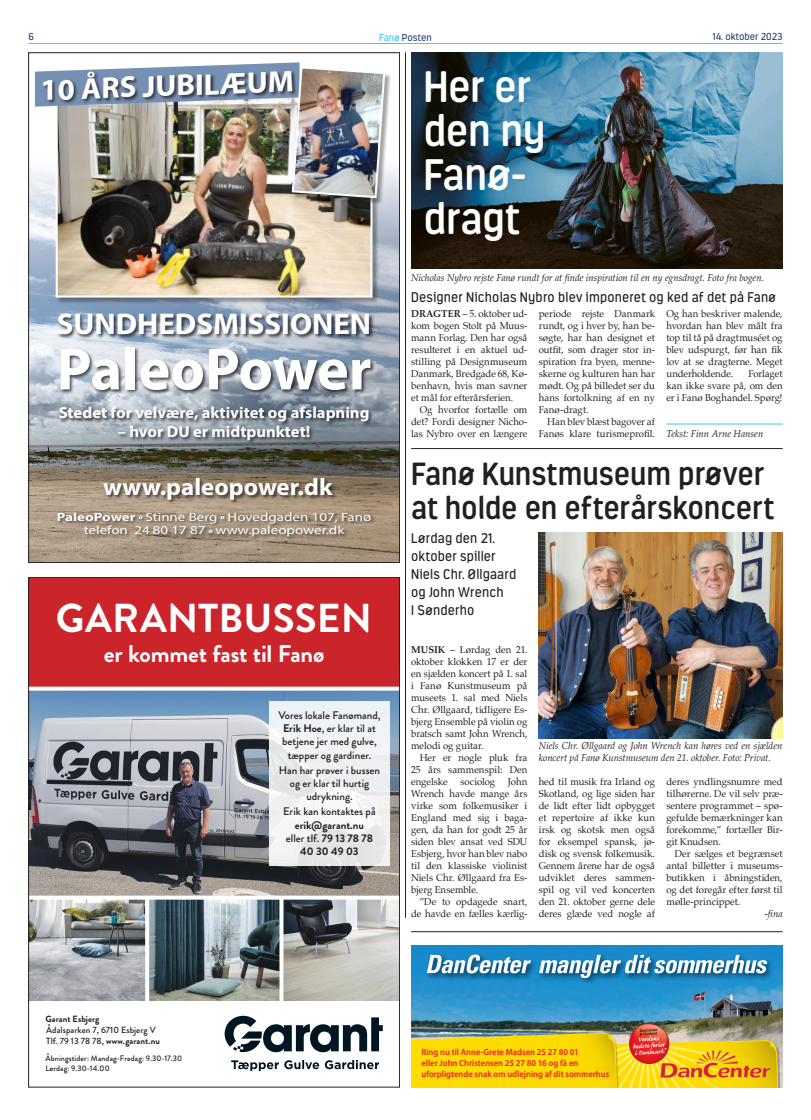
<style>
.page{position:relative;width:811px;height:1120px;background:#fff}
.page>*{position:absolute;margin:0;border:0;box-sizing:border-box;transform-origin:0 0}
.t1{font:700 60px "Myriad Pro";color:#fff}
.Overskriftsstof{font:600 44px/44px "Estandar Rounded";letter-spacing:-.01em;color:#fff;scale:.96 1}
.t2{font:700 40.4px "Brandon Grotesque";letter-spacing:.005em;color:#fff}
.Overskriftsstof-2{font:600 32px/34.1px "Estandar Rounded";letter-spacing:-.005em;color:#231f20;scale:.96 1}
.t3{font:700 30px "Myriad Pro";color:#fff}
.t4{font:700 24.2px "Brandon Grotesque";letter-spacing:-.01em;color:#fff}
.t5{font:700 24px "Myriad Pro";color:#fff;scale:1.04 1}
.t6{font:700 16px "Myriad Pro";color:#fff;scale:1.04 1}
.Underrubrik{font:14px/18px "Estandar Rounded";letter-spacing:.01em;color:#231f20;scale:.96 1}
.t7{font:12px/13.8px "Myriad Pro";color:#fff;text-align:center;scale:1.25 1}
.t8{font:500 11px/13.2px "Brandon Grotesque";color:#231f20;text-align:center}
.t9{font:700 11px/13.2px "Brandon Grotesque";color:#231f20;text-align:center}
.Brødtekst{font:10px/12px "Palatino";letter-spacing:-.005em;color:#231f20;text-align:justify;scale:.96 1}
.Afsnit_efter_fane{font:10px/12px "Palatino";color:#231f20;text-align:justify;scale:.96 1}
.Billedtekst{font:italic 10px/12px "Palatino";letter-spacing:-.005em;color:#231f20;scale:.96 1}
.t10{font:10px "Estandar Rounded";color:#284271}
.Byline{font:italic 10px "Palatino";color:#231f20;scale:.96 1}
.t11{font:600 9px/11px "Myriad Pro";color:#ee1d23;scale:.95 1}
.t12{font:500 9px/11px "Brandon Grotesque";letter-spacing:.01em;color:#231f20}
.t13{font:500 8px/10px "Brandon Grotesque";letter-spacing:.01em;color:#231f20}
.s1{color:#40c7f4}
.s2{font-weight:700}
.s3{font-weight:300}
.s4{font-weight:500}
</style>
<div class="page">
<hr style="left:28px;top:43px;width:754px;height:1px;background:#40c7f4">
<img style="left:411px;top:945px;width:371px;height:142px">
<img style="left:30px;top:690px;width:368px;height:205px">
<img style="left:30px;top:899px;width:115px;height:102px">
<svg style="left:225px;top:1016px;width:158px;height:36px"></svg>
<svg style="left:231px;top:1060px;width:148px;height:11px"></svg>
<div style="left:28px;top:577px;width:372px;height:112px;background:#cc242b"></div>
<div style="left:269px;top:701px;width:121px;height:165px;background:linear-gradient(to bottom,#f0f4f8,#edecec)"></div>
<svg style="left:149px;top:899px;width:130px;height:102px;background:#6b797d"></svg>
<svg style="left:283px;top:899px;width:115px;height:102px;background:#a7a7a4"></svg>
<svg style="left:30px;top:895px;width:368px;height:1px"></svg>
<svg style="left:145px;top:900px;width:1px;height:101px"></svg>
<svg style="left:279px;top:899px;width:1px;height:102px"></svg>
<svg style="left:30px;top:686px;width:368px;height:3px"></svg>
<img style="left:30px;top:169px;width:368px;height:392px">
<div style="left:57px;top:86px;width:322px;height:218px;background:#231f20;opacity:.4"></div>
<img style="left:59px;top:199px;width:310px;height:95px">
<div style="left:56px;top:85px;width:316px;height:212px;border:2px solid #fff"></div>
<div style="left:57px;top:313px;width:318px;height:82px;background:#231f20;opacity:.8"></div>
<div style="left:58px;top:406px;width:315px;height:39px;background:#231f20;opacity:.8"></div>
<div style="left:103px;top:477px;width:234px;height:28px;background:#231f20;opacity:.75"></div>
<div style="left:56px;top:511px;width:320px;height:31px;background:#231f20;opacity:.75"></div>
<div style="left:293px;top:68px;width:99px;height:137px;background:#231f20;opacity:.4"></div>
<img style="left:35px;top:62px;width:351px;height:137px">
<img style="left:539px;top:532px;width:243px;height:206px">
<hr style="left:405px;top:52px;width:1px;height:866px;background:#231f20">
<hr style="left:411px;top:931px;width:371px;height:1px;background:#231f20">
<hr style="left:666px;top:423px;width:116px;height:1px;background:#40c7f4">
<img style="left:411px;top:52px;width:371px;height:216px">
<hr style="left:411px;top:448px;width:371px;height:1px;background:#231f20">
<p class="t10" style="left:28px;top:31px;width:7px">6</p>
<p class="t10" style="left:379px;top:31px;width:54px"><span class="s1">Fanø</span> Posten</p>
<p class="t10" style="left:713px;top:31px;width:71px">14. oktober 2023</p>
<p class="t3" style="left:40px;top:71px;width:255px;rotate:-2deg">10 ÅRS JUBILÆUM</p>
<p class="t3" style="left:57px;top:305px;width:316px">SUNDHEDSMISSIONEN</p>
<p class="t1" style="left:57px;top:330px;width:316px">PaleoPower</p>
<p class="t6" style="left:59px;top:402px;width:300px">Stedet for velvære, aktivitet og afslapning</p>
<p class="t6" style="left:118px;top:421px;width:187px">– hvor DU er midtpunktet!</p>
<p class="t5" style="left:103px;top:471px;width:222px">www.paleopower.dk</p>
<p class="t7" style="left:57px;top:509px;width:253px"><span class="s2">PaleoPower</span> <span class="s3">•</span> Stinne Berg <span class="s3">•</span> Hovedgaden 107, Fanø telefon 24 80 17 87 <span class="s3">•</span> www.paleopower.dk</p>
<p class="t2" style="left:56px;top:590px;width:318px">GARANTBUSSEN</p>
<p class="t4" style="left:104px;top:636px;width:222px">er kommet fast til Fanø</p>
<p class="t8" style="left:278px;top:709px;width:103px">Vores lokale Fanømand,<br><span class="s2">Erik Hoe</span>, er klar til at betjene jer med gulve, tæpper og gardiner.</p>
<p class="t8" style="left:279px;top:763px;width:103px">Han har prøver i bussen og er klar til hurtig udrykning.</p>
<p class="t9" style="left:283px;top:805px;width:94px"><span class="s4">Erik kan kontaktes på </span>erik@garant.nu<br><span class="s4">eller tlf.</span> 79 13 78 78<br>40 30 49 03</p>
<p class="Overskriftsstof" style="left:423px;top:65px;width:129px">Her er den ny<br>Fanø&shy;dragt</p>
<p class="Billedtekst" style="left:411px;top:271px;width:369px">Nicholas Nybro rejste Fanø rundt for at finde inspiration til en ny egnsdragt. Foto fra bogen.</p>
<p class="Underrubrik" style="left:411px;top:288px;width:381px">Designer Nicholas Nybro blev imponeret og ked af det på Fanø</p>
<p class="Afsnit_efter_fane" style="left:411px;top:307px;width:123px"><span class="s2">DRAGTER</span> – 5. oktober ud&shy;kom bogen Stolt på Muus&shy;mann Forlag. Den har også resulteret i en aktuel ud&shy;stilling på Designmuseum Danmark, Bredgade 68, Kø&shy;benhavn, hvis man savner et mål for efterårsferien.</p>
<p class="Brødtekst" style="left:411px;top:403px;width:123px;text-indent:9px">Og hvorfor fortælle om det? Fordi designer Nicho&shy;las Nybro over en længere</p>
<p class="Brødtekst" style="left:539px;top:307px;width:123px">periode rejste Danmark rundt, og i hver by, han be&shy;søgte, har han designet et outfit, som drager stor in&shy;spiration fra byen, menne&shy;skerne og kulturen han har mødt. Og på billedet ser du hans fortolkning af en ny Fanø-dragt.</p>
<p class="Brødtekst" style="left:539px;top:415px;width:123px;text-align:right">Han blev blæst bagover af<br>Fanøs klare turismeprofil.</p>
<p class="Brødtekst" style="left:666px;top:307px;width:123px">Og han beskriver malende, hvordan han blev målt fra top til tå på dragtmuséet og blev udspurgt, før han fik lov at se dragterne. Meget underholdende.</p>
<p class="Brødtekst" style="left:666px;top:367px;width:123px;text-indent:82px">Forlaget kan ikke svare på, om den er i Fanø Boghandel. Spørg!</p>
<p class="Byline" style="left:666px;top:425px;width:103px">Tekst: Finn Arne Hansen</p>
<p class="Overskriftsstof-2" style="left:411px;top:457px;width:380px">Fanø Kunstmuseum prøver at holde en efterårskoncert</p>
<p class="Underrubrik" style="left:411px;top:529px;width:111px">Lørdag den 21. oktober spiller<br>Niels Chr. Øllgaard og John Wrench<br>I Sønderho</p>
<p class="Afsnit_efter_fane" style="left:411px;top:643px;width:123px"><span class="s2">MUSIK</span> – Lørdag den 21. oktober klokken 17 er der en sjælden koncert på 1. sal i Fanø Kunstmuseum på museets 1. sal med Niels Chr. Øllgaard, tidligere Es&shy;bjerg Ensemble på violin og bratsch samt John Wrench, melodi og guitar.</p>
<p class="Brødtekst" style="left:411px;top:751px;width:123px;text-indent:9px">Her er nogle pluk fra 25 års sammenspil: Den engelske</p>
<p class="Brødtekst" style="left:411px;top:775px;width:123px;text-indent:97px">John Wrench havde mange års virke som folkemusiker i England med sig i baga&shy;gen, da han for godt 25 år siden blev ansat ved SDU Esbjerg, hvor han blev nabo til den klassiske violinist Niels Chr. Øllgaard fra Es&shy;bjerg Ensemble.</p>
<p class="Brødtekst" style="left:411px;top:895px;width:123px;text-align:right">”De to opdagede snart, de havde en fælles kærlig-</p>
<p class="Brødtekst" style="left:460px;top:775px;width:38px">sociolog</p>
<p class="Billedtekst" style="left:539px;top:739px;width:255px">Niels Chr. Øllgaard og John Wrench kan høres ved en sjælden koncert på Fanø Kunstmuseum den 21. oktober. Foto: Privat.</p>
<p class="Brødtekst" style="left:539px;top:775px;width:123px">hed til musik fra Irland og Skotland, og lige siden har de lidt efter lidt opbygget et repertoire af ikke kun irsk og skotsk men også for eksempel spansk, jø&shy;disk og svensk folkemusik.<br>Gennem årene har de også udviklet deres sammen&shy;spil og vil ved koncerten den 21. oktober gerne dele deres glæde ved nogle af</p>
<p class="Brødtekst" style="left:666px;top:775px;width:123px">deres yndlingsnumre med tilhørerne. De vil selv præ&shy;sentere programmet – spø&shy;gefulde bemærkninger kan forekomme,” fortæller Bir&shy;git Knudsen.</p>
<p class="Brødtekst" style="left:666px;top:847px;width:123px;text-indent:9px">Der sælges et begrænset antal billetter i museums&shy;butikken i åbningstiden, og det foregår efter først til mølle-princippet.</p>
<p class="Billedtekst" style="left:765px;top:907px;width:20px">-fina</p>
<p class="t12" style="left:45px;top:1013px;width:116px"><span class="s2">Garant Esbjerg<br></span>Ådalsparken 7, 6710 Esbjerg V<br>Tlf. 79 13 78 78, <span class="s2">www.garant.nu</span></p>
<p class="t13" style="left:45px;top:1053px;width:138px">Åbningstider: Mandag-Fredag: 9.30-17.30<br>Lørdag: 9.30-14.00</p>
<p class="t11" style="left:421px;top:1046px;width:199px">Ring nu til Anne-Grete Madsen 25 27 80 01<br>eller John Christensen 25 27 80 16 og få en uforpligtende snak om udlejning af dit sommerhus</p>
</div>
